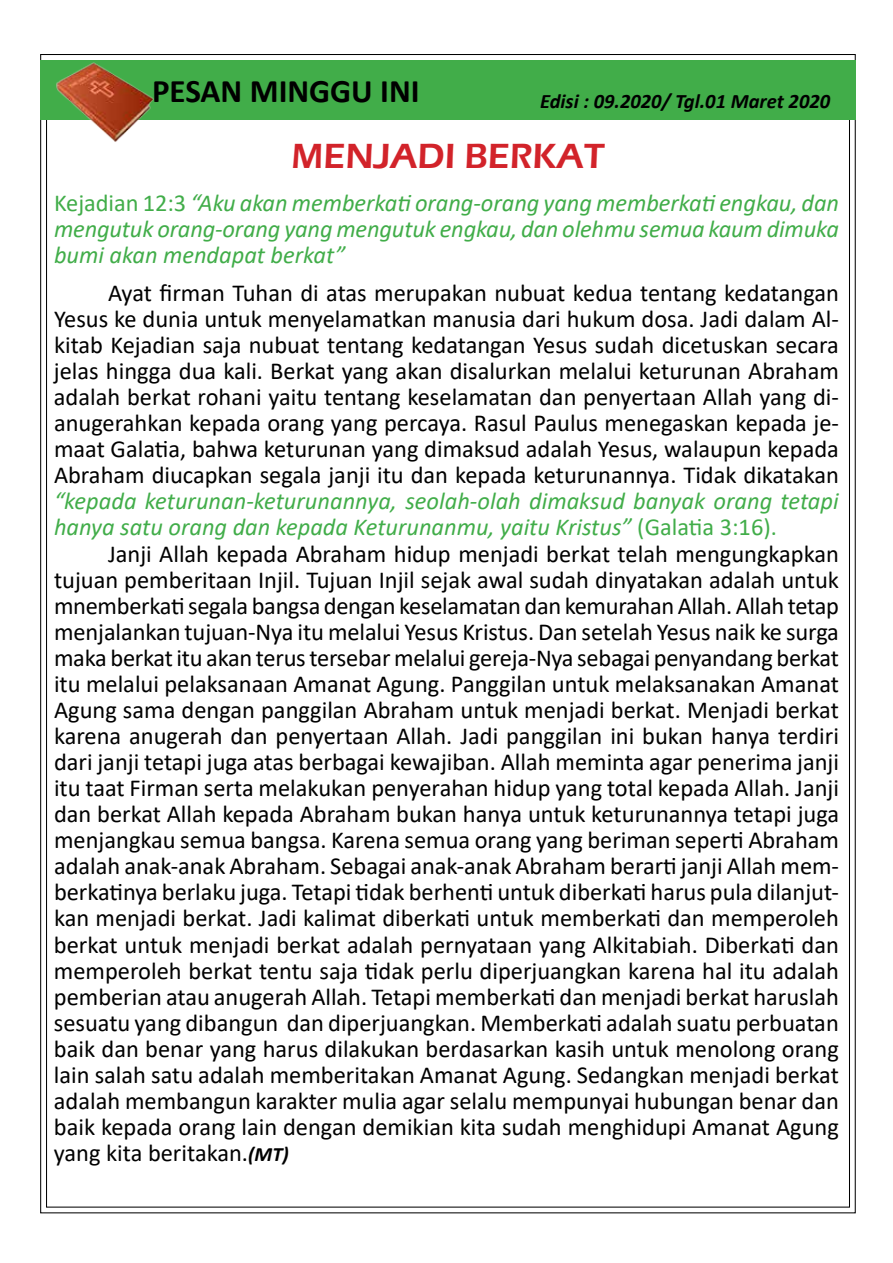
<style>
.page{position:relative;width:893px;height:1263px;background:#fff}
.page>*{position:absolute;margin:0;border:0;box-sizing:border-box;transform-origin:0 0}
.t1{font:600 36px "Eras ITC";color:#d2232a}
.t2{font:700 33px "Calibri";color:#000}
.t3{font:24.45px/26.1px "Calibri";color:#000;text-align:justify}
.t4{font:italic 24.45px/26.1px "Calibri";color:#41ad49;text-align:justify}
.t5{font:italic 700 20.55px "Calibri";color:#000}
.s1{font-style:normal}
.s2{font-weight:700;font-style:italic;font-size:20.4px}
</style>
<div class="page">
<div style="left:40px;top:54px;width:816px;height:1159px;background:#fff;border:1px solid #000"></div>
<div style="left:46px;top:118px;width:804px;height:1089px;background:#fff;border:1px solid #000"></div>
<div style="left:40px;top:60px;width:816px;height:60px;background:#41ad49"></div>
<img style="left:56px;top:62px;width:98px;height:80px">
<h2 class="t2" style="left:152px;top:68px;width:269px">PESAN MINGGU INI</h2>
<p class="t5" style="left:540px;top:86px;width:292px">Edisi : 09.2020/ Tgl.01 Maret 2020</p>
<h1 class="t1" style="left:291px;top:136px;width:315px">MENJADI BERKAT</h1>
<p class="t4" style="left:54px;top:189px;width:787px"><span class="s1">Kejadian 12:3</span> “Aku akan memberkati orang-orang yang memberkati engkau, dan mengutuk orang-orang yang mengutuk engkau, dan olehmu semua kaum dimuka bumi akan mendapat berkat”</p>
<p class="t3" style="left:54px;top:279px;width:786px;text-indent:54px">Ayat firman Tuhan di atas merupakan nubuat kedua tentang kedatangan Yesus ke dunia untuk menyelamatkan manusia dari hukum dosa. Jadi dalam Al&shy;kitab Kejadian saja nubuat tentang kedatangan Yesus sudah dicetuskan secara jelas hingga dua kali. Berkat yang akan disalurkan melalui keturunan Abraham adalah berkat rohani yaitu tentang keselamatan dan penyertaan Allah yang di&shy;anugerahkan kepada orang yang percaya. Rasul Paulus menegaskan kepada je&shy;maat Galatia, bahwa keturunan yang dimaksud adalah Yesus, walaupun kepada Abraham diucapkan segala janji itu dan kepada keturunannya. Tidak dikatakan</p>
<p class="t4" style="left:54px;top:487px;width:786px">“kepada keturunan-keturunannya, seolah-olah dimaksud banyak orang tetapi hanya satu orang dan kepada Keturunanmu, yaitu Kristus” <span class="s1">(Galatia 3:16).</span></p>
<p class="t3" style="left:54px;top:540px;width:787px;text-indent:54px">Janji Allah kepada Abraham hidup menjadi berkat telah mengungkapkan tujuan pemberitaan Injil. Tujuan Injil sejak awal sudah dinyatakan adalah untuk mnemberkati segala bangsa dengan keselamatan dan kemurahanAllah.Allah tetap menjalankan tujuan-Nya itu melalui Yesus Kristus. Dan setelah Yesus naik ke surga maka berkat itu akan terus tersebar melalui gereja-Nya sebagai penyandang berkat itu melalui pelaksanaan Amanat Agung. Panggilan untuk melaksanakan Amanat Agung sama dengan panggilan Abraham untuk menjadi berkat. Menjadi berkat karena anugerah dan penyertaan Allah. Jadi panggilan ini bukan hanya terdiri dari janji tetapi juga atas berbagai kewajiban. Allah meminta agar penerima janji itu taat Firman serta melakukan penyerahan hidup yang total kepada Allah. Janji dan berkat Allah kepada Abraham bukan hanya untuk keturunannya tetapi juga menjangkau semua bangsa. Karena semua orang yang beriman seperti Abraham adalah anak-anak Abraham. Sebagai anak-anak Abraham berarti janji Allah mem&shy;berkatinya berlaku juga. Tetapi tidak berhenti untuk diberkati harus pula dilanjut&shy;kan menjadi berkat. Jadi kalimat diberkati untuk memberkati dan memperoleh berkat untuk menjadi berkat adalah pernyataan yang Alkitabiah. Diberkati dan memperoleh berkat tentu saja tidak perlu diperjuangkan karena hal itu adalah pemberian atau anugerah Allah. Tetapi memberkati dan menjadi berkat haruslah sesuatu yang dibangun dan diperjuangkan. Memberkati adalah suatu perbuatan baik dan benar yang harus dilakukan berdasarkan kasih untuk menolong orang lain salah satu adalah memberitakan Amanat Agung. Sedangkan menjadi berkat adalah membangun karakter mulia agar selalu mempunyai hubungan benar dan baik kepada orang lain dengan demikian kita sudah menghidupi Amanat Agung yang kita beritakan.<span class="s2">(MT)</span></p>
</div>
